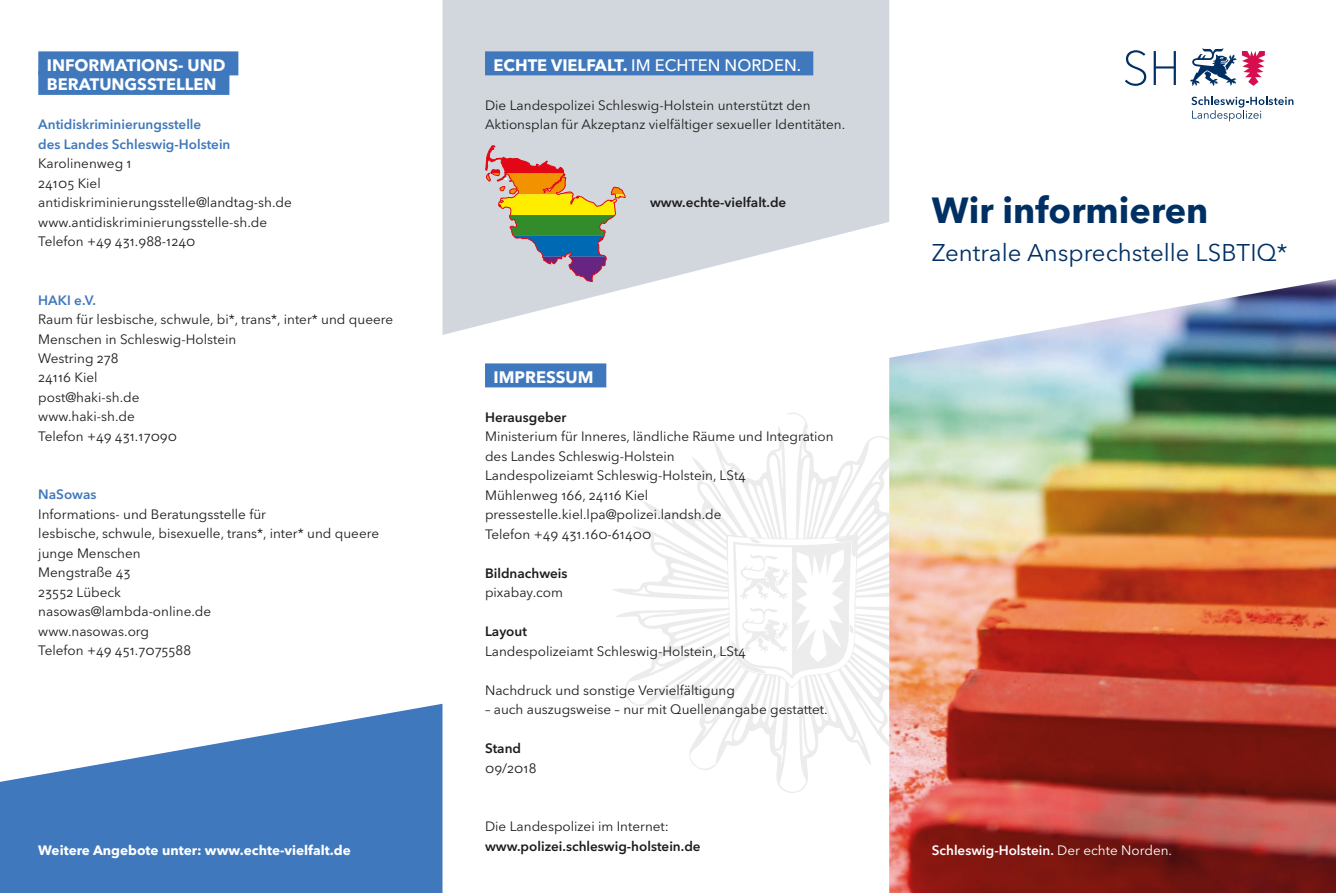
<style>
.page{position:relative;width:1336px;height:893px;background:#fff}
.page>*{position:absolute;margin:0;border:0;box-sizing:border-box;transform-origin:0 0}
.t1{font:700 36px "Avenir Next LT Pro";color:#003063}
.t2{font:24px "Avenir Next LT Pro";color:#003063}
.t3{font:700 16.5px/19.5px "Avenir Next LT Pro";color:#fff}
.t4{font:500 16.5px "Avenir Next LT Pro";color:#fff}
.t5{font:13.5px/19.5px "Avenir Next LT Pro";color:#1d1d1b}
.t6{font:600 13.5px "Avenir Next LT Pro";color:#1d1d1b}
.t7{font:600 13.5px/19.5px "Avenir Next LT Pro";color:#3f78bc}
.t8{font:700 13.5px "Avenir Next LT Pro";color:#fff}
.t9{font:600 13.5px "Avenir Next LT Pro";color:#fff}
.s1{font-weight:700}
.s2{font-weight:400}
</style>
<div class="page">
<svg style="left:612px;top:413px;width:277px;height:380px"></svg>
<svg style="left:731px;top:538px;width:122px;height:141px"></svg>
<svg style="left:442px;top:0;width:447px;height:335px;fill:#d2d7dd"></svg>
<img style="left:889px;top:279px;width:446px;height:614px">
<svg style="left:1125px;top:50px;width:21px;height:36px"></svg>
<svg style="left:1153px;top:51px;width:22px;height:34px"></svg>
<svg style="left:1190px;top:48px;width:74px;height:38px"></svg>
<svg style="left:1191px;top:96px;width:102px;height:25px"></svg>
<div style="left:38px;top:51px;width:200px;height:24px;background:#3f78bc"></div>
<div style="left:38px;top:71px;width:191px;height:24px;background:#3f78bc"></div>
<div style="left:485px;top:51px;width:328px;height:24px;background:#3f78bc"></div>
<div style="left:485px;top:363px;width:121px;height:24px;background:#3f78bc"></div>
<svg style="left:0;top:704px;width:442px;height:189px;fill:#3f78bc"></svg>
<svg style="left:485px;top:145px;width:140px;height:137px;background:#b7b094"></svg>
<p class="t3" style="left:47px;top:55px;width:180px">INFORMATIONS- UND<br>BERATUNGSSTELLEN</p>
<p class="t7" style="left:38px;top:115px;width:194px">Antidiskriminierungsstelle<br>des Landes Schleswig-Holstein</p>
<p class="t5" style="left:38px;top:154px;width:255px">Karolinenweg 1<br>24105 Kiel antidiskriminierungsstelle@landtag-sh.de www.antidiskriminierungsstelle-sh.de<br>Telefon +49 431.988-1240</p>
<p class="t7" style="left:38px;top:290px;width:59px">HAKI e.V.</p>
<p class="t5" style="left:38px;top:310px;width:356px">Raum für lesbische, schwule, bi*, trans*, inter* und queere<br>Menschen in Schleswig-Holstein<br>Westring 278<br>24116 Kiel<br>post@haki-sh.de<br>www.haki-sh.de<br>Telefon +49 431.17090</p>
<p class="t7" style="left:38px;top:485px;width:60px">NaSowas</p>
<p class="t5" style="left:38px;top:504px;width:342px">Informations- und Beratungsstelle für<br>lesbische, schwule, bisexuelle, trans*, inter* und queere junge Menschen<br>Mengstraße 43<br>23552 Lübeck<br>nasowas@lambda-online.de<br>www.nasowas.org<br>Telefon +49 451.7075588</p>
<p class="t4" style="left:493px;top:55px;width:309px"><span class="s1">ECHTE VIELFALT.</span> IM ECHTEN NORDEN.</p>
<p class="t5" style="left:485px;top:95px;width:361px">Die Landespolizei Schleswig-Holstein unterstützt den<br>Aktionsplan für Akzeptanz vielfältiger sexueller Identitäten.</p>
<p class="t6" style="left:650px;top:194px;width:138px">www.echte-vielfalt.de</p>
<p class="t3" style="left:493px;top:367px;width:101px">IMPRESSUM</p>
<p class="t6" style="left:485px;top:409px;width:83px">Herausgeber</p>
<p class="t5" style="left:485px;top:427px;width:350px">Ministerium für Inneres, ländliche Räume und Integration des Landes Schleswig-Holstein<br>Landespolizeiamt Schleswig-Holstein, LSt4<br>Mühlenweg 166, 24116 Kiel pressestelle.kiel.lpa@polizei.landsh.de<br>Telefon +49 431.160-61400</p>
<p class="t6" style="left:485px;top:565px;width:84px">Bildnachweis</p>
<p class="t5" style="left:485px;top:583px;width:80px">pixabay.com</p>
<p class="t6" style="left:485px;top:623px;width:43px">Layout</p>
<p class="t5" style="left:485px;top:641px;width:262px">Landespolizeiamt Schleswig-Holstein, LSt4</p>
<p class="t5" style="left:485px;top:680px;width:251px">Nachdruck und sonstige Vervielfältigung</p>
<p class="t5" style="left:485px;top:700px;width:344px">– auch auszugsweise – nur mit Quellenangabe gestattet.</p>
<p class="t6" style="left:485px;top:740px;width:38px">Stand</p>
<p class="t5" style="left:485px;top:758px;width:53px">09/2018</p>
<p class="t5" style="left:485px;top:817px;width:185px">Die Landespolizei im Internet:</p>
<p class="t8" style="left:38px;top:842px;width:314px">Weitere Angebote unter: www.echte-vielfalt.de</p>
<p class="t6" style="left:485px;top:838px;width:217px">www.polizei.schleswig-holstein.de</p>
<h1 class="t1" style="left:931px;top:189px;width:278px">Wir informieren</h1>
<h2 class="t2" style="left:931px;top:238px;width:357px">Zentrale Ansprechstelle LSBTIQ*</h2>
<p class="t9" style="left:931px;top:842px;width:242px">Schleswig-Holstein. <span class="s2">Der echte Norden.</span></p>
</div>
